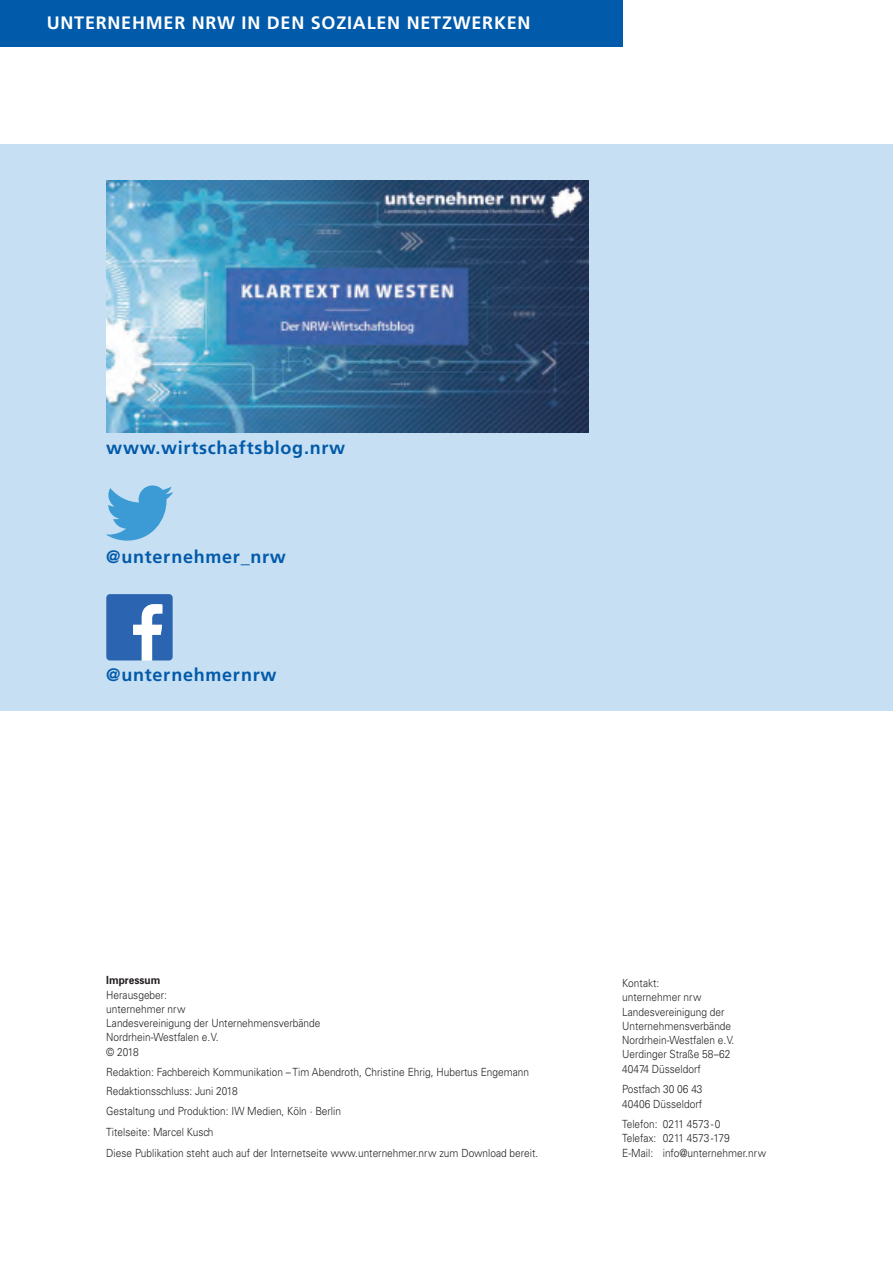
<style>
.page{position:relative;width:893px;height:1263px;background:#fff}
.page>*{position:absolute;margin:0;border:0;box-sizing:border-box;transform-origin:0 0}
.t1{font:700 18px "Frutiger LT Std";letter-spacing:.04em;color:#015aaa}
.t2{font:700 18px "Frutiger LT Std";letter-spacing:.04em;color:#fff}
.t3{font:300 11.25px/14.2px "Univers";color:#231f20;scale:.9 1}
.t4{font:700 11.25px "Univers";color:#231f20;scale:.9 1}
</style>
<div class="page">
<div style="left:0;top:145px;width:893px;height:566px;background:#c7dff2"></div>
<div style="left:0;top:0;width:622px;height:47px;background:#015aaa"></div>
<svg style="left:106px;top:485px;width:67px;height:56px"></svg>
<svg style="left:106px;top:594px;width:67px;height:66px;background:#5583c0"></svg>
<img style="left:106px;top:181px;width:482px;height:252px">
<h1 class="t2" style="left:47px;top:13px;width:485px">UNTERNEHMER NRW IN DEN SOZIALEN NETZWERKEN</h1>
<h1 class="t1" style="left:106px;top:437px;width:240px">www.wirtschaftsblog.nrw</h1>
<h1 class="t1" style="left:106px;top:546px;width:181px">@unternehmer_nrw</h1>
<h1 class="t1" style="left:106px;top:664px;width:172px">@unternehmernrw</h1>
<p class="t4" style="left:106px;top:973px;width:61px">Impressum</p>
<p class="t3" style="left:106px;top:987px;width:239px">Herausgeber:<br>unternehmer nrw<br>Landesvereinigung der Unternehmensverbände<br>Nordrhein-Westfalen e.V.<br>© 2018</p>
<p class="t3" style="left:106px;top:1063px;width:471px;line-height:18.5px">Redaktion: Fachbereich Kommunikation – Tim Abendroth, Christine Ehrig, Hubertus Engemann<br>Redaktionsschluss: Juni 2018</p>
<p class="t3" style="left:106px;top:1101px;width:481px;line-height:20.7px">Gestaltung und Produktion: IW Medien, Köln · Berlin<br>Titelseite: Marcel Kusch<br>Diese Publikation steht auch auf der Internetseite www.unternehmer.nrw zum Download bereit.</p>
<p class="t3" style="left:622px;top:976px;width:126px">Kontakt:<br>unternehmer nrw<br>Landesvereinigung der<br>Unternehmensverbände<br>Nordrhein-Westfalen e.V.<br>Uerdinger Straße 58–62<br>40474 Düsseldorf</p>
<p class="t3" style="left:622px;top:1082px;width:91px">Postfach 30 06 43<br>40406 Düsseldorf</p>
<p class="t3" style="left:622px;top:1117px;width:161px">Telefon: 0211 4573-0<br>Telefax: 0211 4573-179<br>E-Mail: info@unternehmer.nrw</p>
</div>
